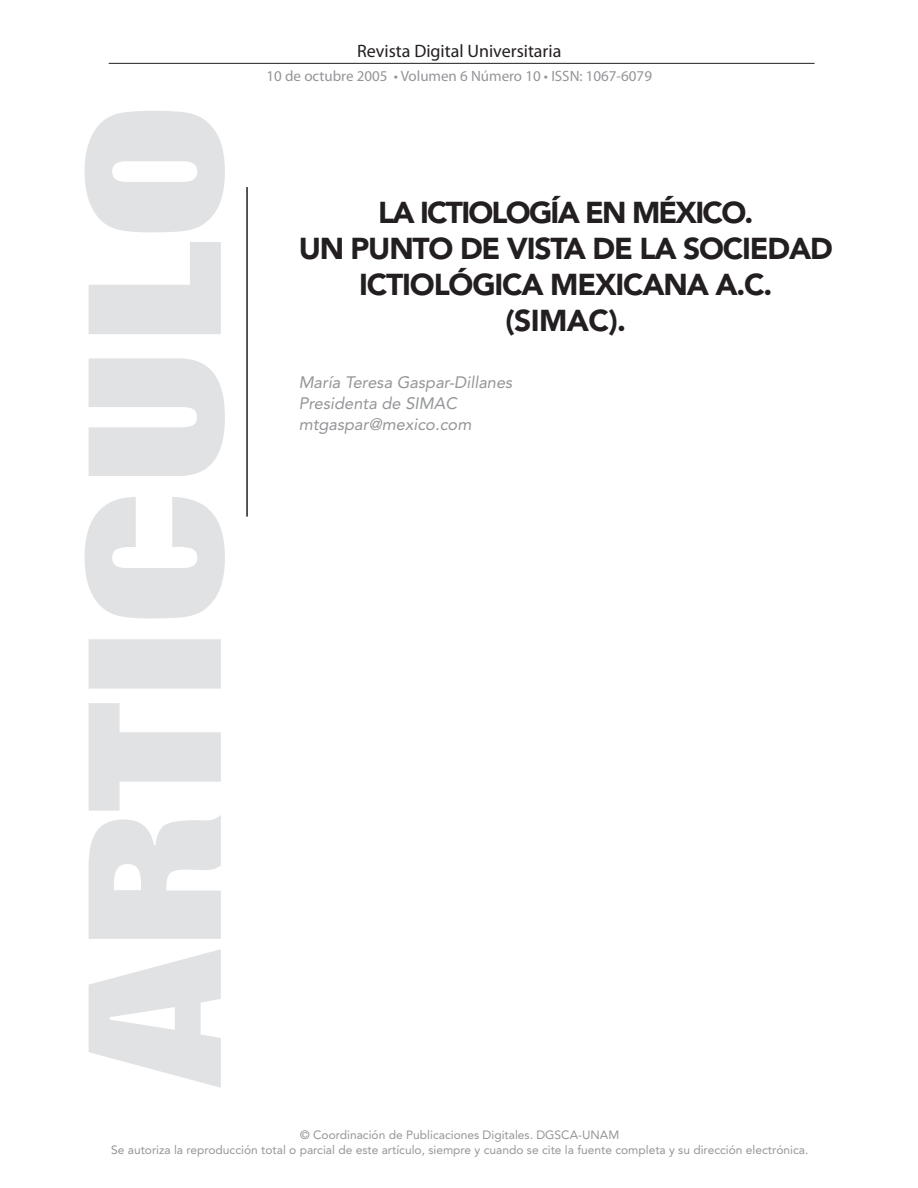
<style>
.page{position:relative;width:918px;height:1188px;background:#fff}
.page>*{position:absolute;margin:0;border:0;box-sizing:border-box;transform-origin:0 0}
.t1{font:900 30px/36px "Avenir";letter-spacing:-.04em;color:#231f20;text-align:center}
.t2{font:500 18px "Folio";color:#231f20}
.t3{font:italic 16.5px/21px "Avenir";color:#939598}
.t4{font:500 15px "Folio";color:#939598}
.t5{font:12px/15px "Avenir";color:#939598;text-align:center}
.s1{color:#808285}
</style>
<div class="page">
<hr style="left:109px;top:63px;width:706px;height:1px;background:#231f20">
<svg style="left:85px;top:111px;width:140px;height:977px;fill:#e1e2e4"></svg>
<hr style="left:246px;top:187px;width:2px;height:330px;background:#231f20">
<h2 class="t2" style="left:357px;top:41px;width:206px">Revista Digital Universitaria</h2>
<p class="t4" style="left:267px;top:68px;width:387px">10 de octubre 2005 • Volumen 6 Número 10 • ISSN: 1067-6079</p>
<h1 class="t1" style="left:299px;top:194px;width:536px">LA ICTIOLOGÍA EN MÉXICO.<br>UN PUNTO DE VISTA DE LA SOCIEDAD<br>ICTIOLÓGICA MEXICANA A.C. (SIMAC).</h1>
<h3 class="t3" style="left:299px;top:371px;width:215px">María Teresa Gaspar-Dillanes<br>Presidenta de SIMAC mtgaspar@mexico.com</h3>
<p class="t5" style="left:111px;top:1127px;width:699px"><span class="s1">©</span> Coordinación de Publicaciones Digitales. DGSCA-UNAM<br>Se autoriza la reproducción total o parcial de este artículo, siempre y cuando se cite la fuente completa y su dirección electrónica.</p>
</div>
